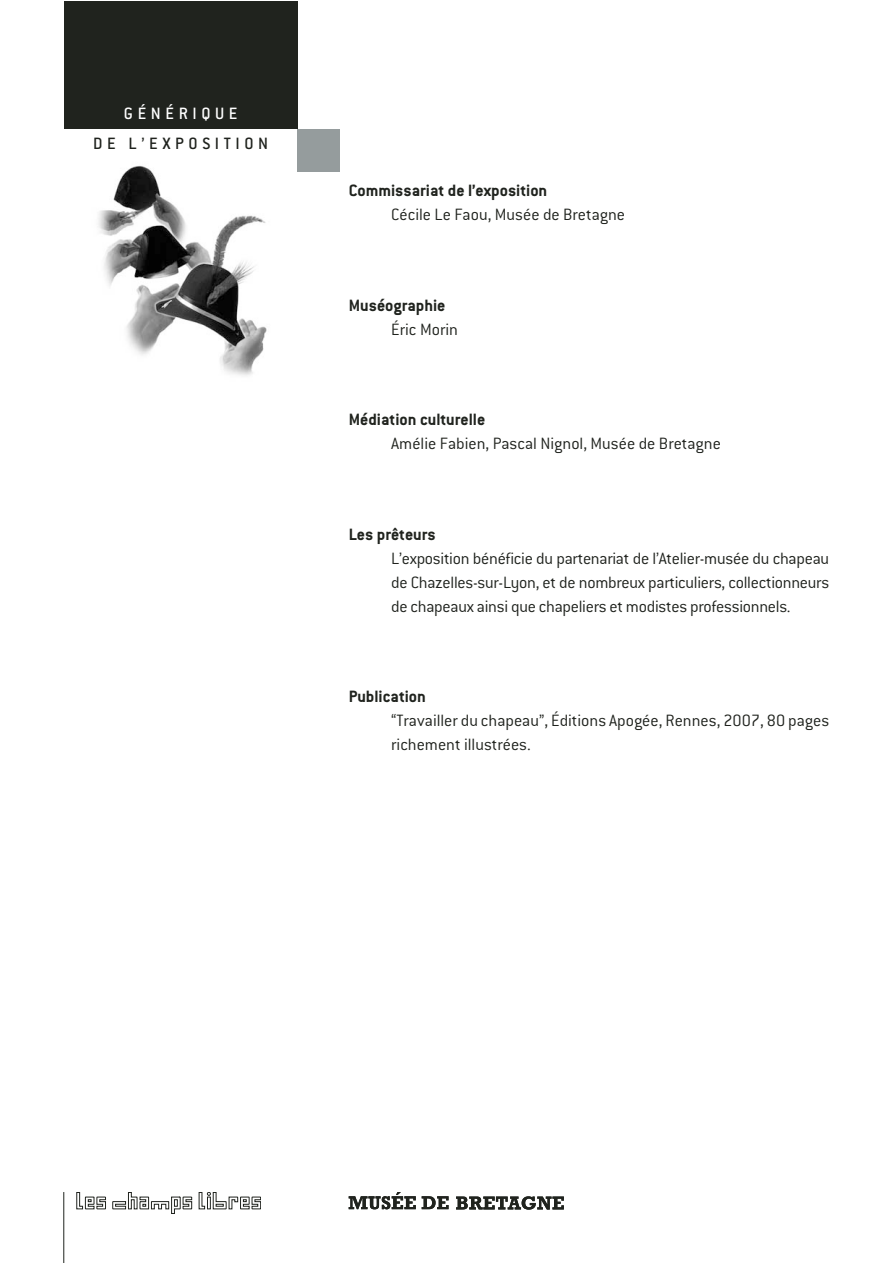
<style>
.page{position:relative;width:893px;height:1263px;background:#fff}
.page>*{position:absolute;margin:0;border:0;box-sizing:border-box;transform-origin:0 0}
.t1{font:300 18px/23.7px "Conduit ITC";color:#20231e;text-align:justify}
.t2{font:700 18px "Conduit ITC";color:#20231e}
.t3{font:500 18px "Conduit ITC";letter-spacing:.255em;color:#20231e}
.t4{font:500 18px "Conduit ITC";letter-spacing:.255em;color:#fff}
</style>
<div class="page">
<img style="left:98px;top:166px;width:169px;height:210px">
<div style="left:64px;top:1px;width:234px;height:128px;background:#20231e"></div>
<hr style="left:63px;top:1192px;width:1px;height:71px;background:#20231e">
<svg style="left:199px;top:1192px;width:62px;height:17px"></svg>
<svg style="left:77px;top:1192px;width:29px;height:17px"></svg>
<svg style="left:112px;top:1192px;width:80px;height:22px"></svg>
<div style="left:298px;top:129px;width:42px;height:42px;background:#959c9d"></div>
<svg style="left:349px;top:1192px;width:67px;height:17px"></svg>
<svg style="left:422px;top:1196px;width:27px;height:13px"></svg>
<svg style="left:456px;top:1196px;width:108px;height:13px"></svg>
<p class="t4" style="left:124px;top:108px;width:115px">GÉNÉRIQUE</p>
<p class="t3" style="left:93px;top:138px;width:176px">DE L’EXPOSITION</p>
<p class="t2" style="left:349px;top:185px;width:200px">Commissariat de l’exposition</p>
<p class="t1" style="left:391px;top:205px;width:235px">Cécile Le Faou, Musée de Bretagne</p>
<p class="t2" style="left:349px;top:299px;width:98px">Muséographie</p>
<p class="t1" style="left:391px;top:319px;width:68px">Éric Morin</p>
<p class="t2" style="left:349px;top:414px;width:138px">Médiation culturelle</p>
<p class="t1" style="left:391px;top:434px;width:331px">Amélie Fabien, Pascal Nignol, Musée de Bretagne</p>
<p class="t2" style="left:349px;top:529px;width:89px">Les prêteurs</p>
<p class="t1" style="left:391px;top:548px;width:439px">L’exposition bénéficie du partenariat de l’Atelier-musée du chapeau de Chazelles-sur-Lyon, et de nombreux particuliers, collectionneurs de chapeaux ainsi que chapeliers et modistes professionnels.</p>
<p class="t2" style="left:349px;top:691px;width:79px">Publication</p>
<p class="t1" style="left:391px;top:711px;width:439px">“Travailler du chapeau”, Éditions Apogée, Rennes, 2007, 80 pages richement illustrées.</p>
</div>
